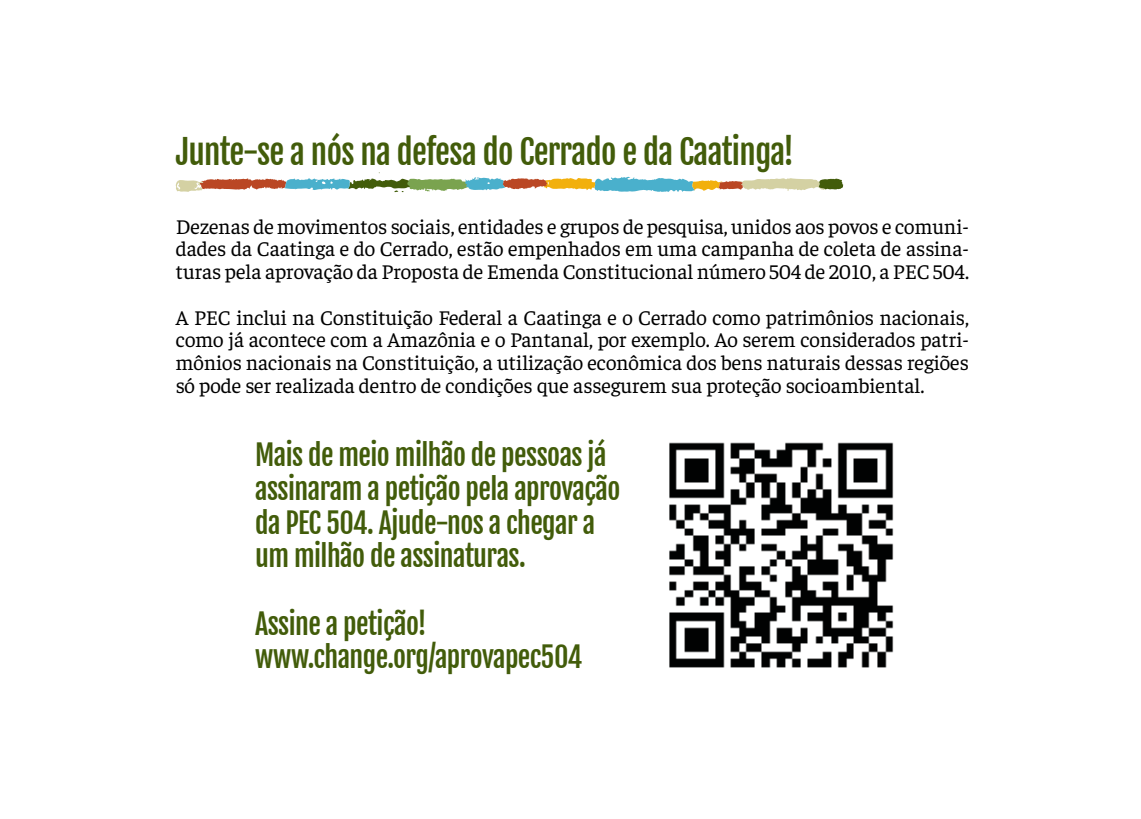
<style>
.page{position:relative;width:1141px;height:819px;background:#fff}
.page>*{position:absolute;margin:0;border:0;box-sizing:border-box;transform-origin:0 0}
.t1{font:33.25px "Fjalla One";letter-spacing:-.02em;color:#425c0a}
.t2{font:28px/33.6px "Fjalla One";letter-spacing:-.02em;color:#425c0a}
.t3{font:21px/22.8px "Faustina";color:#000;text-align:justify}
</style>
<div class="page">
<svg style="left:176px;top:172px;width:667px;height:20px"></svg>
<img style="left:669px;top:442px;width:225px;height:226px">
<h1 class="t1" style="left:176px;top:134px;width:620px">Junte-se a nós na defesa do Cerrado e da Caatinga!</h1>
<p class="t3" style="left:176px;top:214px;width:795px">Dezenas de movimentos sociais, entidades e grupos de pesquisa, unidos aos povos e comuni&shy;dades da Caatinga e do Cerrado, estão empenhados em uma campanha de coleta de assina&shy;turas pela aprovação da Proposta de Emenda Constitucional número 504 de 2010, a PEC 504.</p>
<p class="t3" style="left:176px;top:305px;width:795px">A PEC inclui na Constituição Federal a Caatinga e o Cerrado como patrimônios nacionais, como já acontece com a Amazônia e o Pantanal, por exemplo. Ao serem considerados patri&shy;mônios nacionais na Constituição, a utilização econômica dos bens naturais dessas regiões só pode ser realizada dentro de condições que assegurem sua proteção socioambiental.</p>
<h2 class="t2" style="left:255px;top:440px;width:367px">Mais de meio milhão de pessoas já assinaram a petição pela aprovação da PEC 504. Ajude-nos a chegar a um milhão de assinaturas.</h2>
<h2 class="t2" style="left:255px;top:608px;width:329px">Assine a petição! www.change.org/aprovapec504</h2>
</div>
